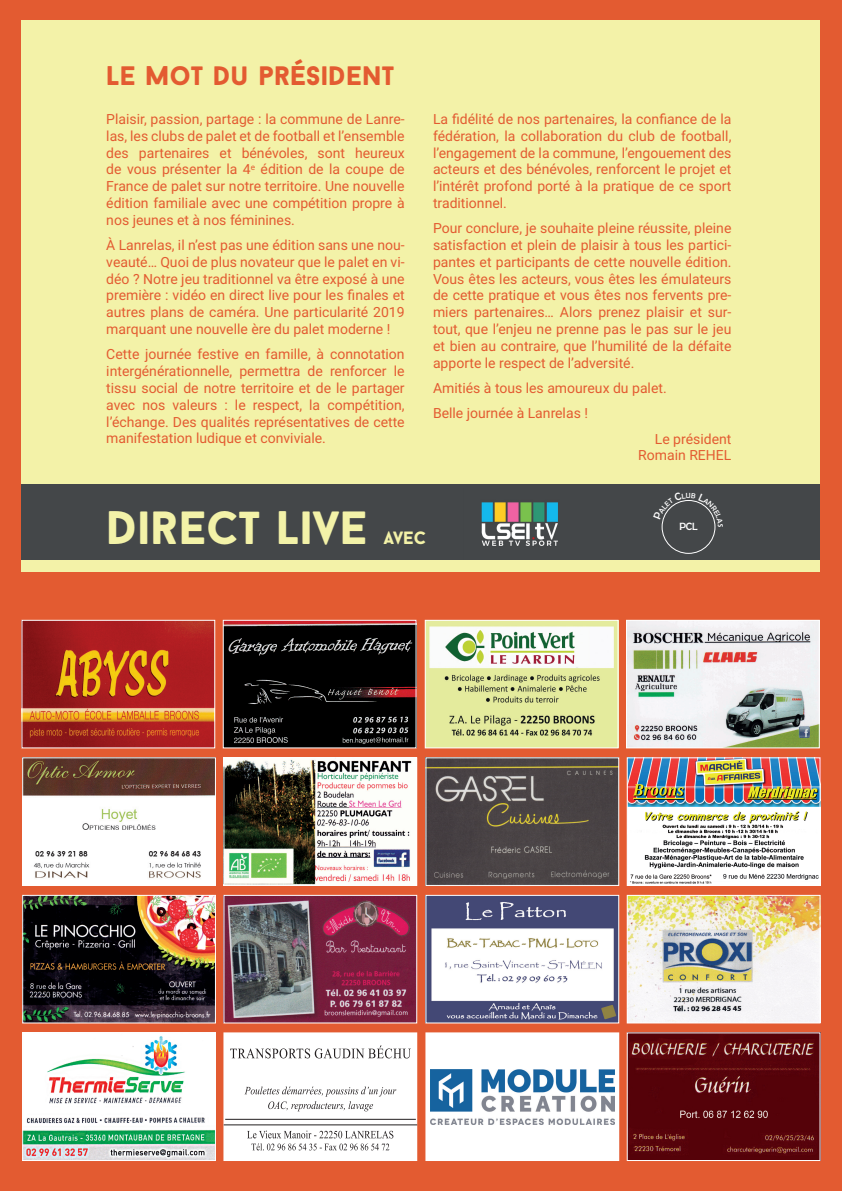
<style>
.page{position:relative;width:842px;height:1191px;background:#e35b31}
.page>*{position:absolute;margin:0;border:0;box-sizing:border-box;transform-origin:0 0}
.t1{font:900 47px "Baron Neue";color:#f3f2a8}
.t2{font:900 27px "Baron Neue";color:#e35b31}
.t3{font:900 18px "Baron Neue";color:#f3f2a8}
.t4{font:14px/16.8px "Roboto";color:#e35b31;text-align:justify}
.t5{font:10.6px "Berlin Sans FB";color:#fff}
</style>
<div class="page">
<img style="left:23px;top:622px;width:190px;height:124px">
<div style="left:21px;top:620px;width:194px;height:128px;border:1px solid #fff"></div>
<img style="left:24px;top:759px;width:190px;height:125px">
<div style="left:22px;top:757px;width:194px;height:129px;border:1px solid #fff"></div>
<img style="left:24px;top:897px;width:190px;height:124px">
<div style="left:22px;top:895px;width:194px;height:128px;border:1px solid #fff"></div>
<img style="left:24px;top:1034px;width:190px;height:125px">
<div style="left:22px;top:1032px;width:194px;height:129px;border:1px solid #fff"></div>
<div style="left:225px;top:1033px;width:191px;height:127px;background:#fff"></div>
<svg style="left:247px;top:1130px;width:146px;height:20px"></svg>
<svg style="left:244px;top:1086px;width:152px;height:25px"></svg>
<svg style="left:230px;top:1045px;width:181px;height:13px"></svg>
<hr style="left:225px;top:1119px;width:191px;height:1px;background:#231f20">
<div style="left:223px;top:1032px;width:194px;height:129px;border:1px solid #fff"></div>
<img style="left:225px;top:622px;width:189px;height:124px">
<div style="left:223px;top:620px;width:193px;height:128px;border:1px solid #fff"></div>
<img style="left:225px;top:759px;width:190px;height:125px">
<div style="left:223px;top:757px;width:194px;height:129px;border:1px solid #fff"></div>
<img style="left:225px;top:897px;width:190px;height:124px">
<div style="left:223px;top:895px;width:194px;height:128px;border:1px solid #fff"></div>
<img style="left:427px;top:622px;width:189px;height:124px">
<div style="left:425px;top:620px;width:193px;height:128px;border:1px solid #fff"></div>
<img style="left:427px;top:759px;width:190px;height:125px">
<div style="left:425px;top:757px;width:194px;height:129px;border:1px solid #fff"></div>
<img style="left:427px;top:897px;width:190px;height:124px">
<div style="left:425px;top:895px;width:194px;height:128px;border:1px solid #fff"></div>
<div style="left:426px;top:1033px;width:193px;height:127px;background:#fff"></div>
<img style="left:430px;top:1069px;width:184px;height:55px">
<div style="left:425px;top:1032px;width:194px;height:129px;border:1px solid #fff"></div>
<img style="left:628px;top:622px;width:190px;height:124px">
<div style="left:626px;top:620px;width:194px;height:128px;border:1px solid #fff"></div>
<img style="left:629px;top:759px;width:189px;height:125px">
<div style="left:627px;top:757px;width:193px;height:129px;border:1px solid #fff"></div>
<img style="left:629px;top:897px;width:189px;height:124px">
<div style="left:627px;top:895px;width:193px;height:128px;border:1px solid #fff"></div>
<img style="left:629px;top:1034px;width:189px;height:125px">
<div style="left:627px;top:1032px;width:193px;height:129px;border:1px solid #fff"></div>
<hr style="left:224px;top:1124px;width:193px;height:1px;background:#231f20">
<div style="left:22px;top:20px;width:798px;height:551px;background:#f3f2a8"></div>
<div style="left:22px;top:485px;width:798px;height:75px;background:#444749"></div>
<img style="left:481px;top:502px;width:77px;height:44px">
<svg style="left:661px;top:500px;width:55px;height:27px"></svg>
<h2 class="t2" style="left:106px;top:57px;width:289px">LE MOT DU PRÉSIDENT</h2>
<p class="t4" style="left:106px;top:110px;width:300px">Plaisir, passion, partage : la commune de Lanre&shy;las, les clubs de palet et de football et l’ensemble des partenaires et bénévoles, sont heureux de vous présenter la 4<sup>e</sup> édition de la coupe de France de palet sur notre territoire. Une nouvelle édition familiale avec une compétition propre à nos jeunes et à nos féminines.</p>
<p class="t4" style="left:106px;top:236px;width:300px">À Lanrelas, il n’est pas une édition sans une nou&shy;veauté… Quoi de plus novateur que le palet en vi&shy;déo ? Notre jeu traditionnel va être exposé à une première : vidéo en direct live pour les finales et autres plans de caméra. Une particularité 2019 marquant une nouvelle ère du palet moderne !</p>
<p class="t4" style="left:106px;top:345px;width:300px">Cette journée festive en famille, à connotation intergénérationnelle, permettra de renforcer le tissu social de notre territoire et de le partager avec nos valeurs : le respect, la compétition, l’échange. Des qualités représentatives de cette manifestation ludique et conviviale.</p>
<p class="t4" style="left:433px;top:110px;width:300px">La fidélité de nos partenaires, la confiance de la fédération, la collaboration du club de football, l’engagement de la commune, l’engouement des acteurs et des bénévoles, renforcent le projet et l’intérêt profond porté à la pratique de ce sport traditionnel.</p>
<p class="t4" style="left:433px;top:219px;width:300px">Pour conclure, je souhaite pleine réussite, pleine satisfaction et plein de plaisir à tous les partici&shy;pantes et participants de cette nouvelle édition.<br>Vous êtes les acteurs, vous êtes les émulateurs de cette pratique et vous êtes nos fervents pre&shy;miers partenaires… Alors prenez plaisir et sur&shy;tout, que l’enjeu ne prenne pas le pas sur le jeu et bien au contraire, que l’humilité de la défaite apporte le respect de l’adversité.</p>
<p class="t4" style="left:433px;top:379px;width:235px">Amitiés à tous les amoureux du palet.</p>
<p class="t4" style="left:433px;top:404px;width:156px">Belle journée à Lanrelas !</p>
<p class="t4" style="left:655px;top:430px;width:78px">Le président</p>
<p class="t4" style="left:638px;top:446px;width:95px">Romain REHEL</p>
<h1 class="t1" style="left:106px;top:495px;width:263px">DIRECT LIVE</h1>
<p class="t3" style="left:384px;top:525px;width:44px">AVEC</p>
<p class="t5" style="left:679px;top:521px;width:20px">PCL</p>
</div>
